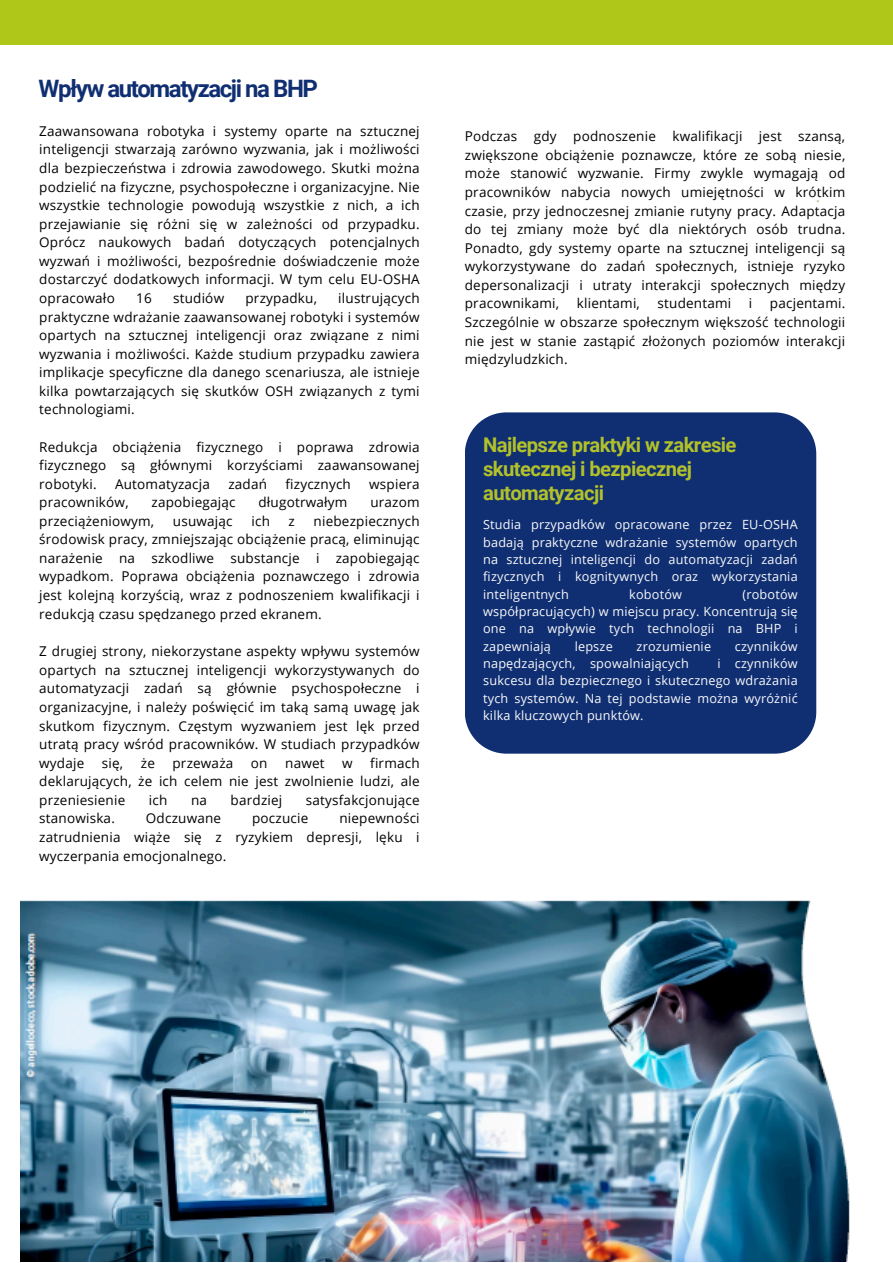
<style>
.page{position:relative;width:893px;height:1263px;background:#fff}
.page>*{position:absolute;margin:0;border:0;box-sizing:border-box;transform-origin:0 0}
.t1{font:700 24px "Roboto";letter-spacing:-.06em;color:#102f72}
.t2{font:700 20.25px/24.2px "Roboto";letter-spacing:-.03em;color:#b2c12a}
.t3{font:13.5px/18.6px "Open Sans";letter-spacing:.015em;color:#000;text-align:justify}
.t4{font:12.67px/17.3px "Open Sans";letter-spacing:.015em;color:#f9f9fa;text-align:justify}
</style>
<div class="page">
<img style="left:20px;top:200px;width:830px;height:1061px">
<div style="left:0;top:0;width:893px;height:45px;background:#aec718"></div>
<div style="left:465px;top:412px;width:351px;height:342px;background:#102f72"></div>
<h1 class="t1" style="left:39px;top:75px;width:281px">Wpływ automatyzacji na BHP</h1>
<p class="t3" style="left:39px;top:121px;width:382px">Zaawansowana robotyka i systemy oparte na sztucznej inteligencji stwarzają zarówno wyzwania, jak i możliwości dla bezpieczeństwa i zdrowia zawodowego. Skutki można podzielić na fizyczne, psychospołeczne i organizacyjne. Nie wszystkie technologie powodują wszystkie z nich, a ich przejawianie się różni się w zależności od przypadku.<br>Oprócz naukowych badań dotyczących potencjalnych wyzwań i możliwości, bezpośrednie doświadczenie może dostarczyć dodatkowych informacji. W tym celu EU-OSHA opracowało</p>
<p class="t3" style="left:136px;top:288px;width:17px">16</p>
<p class="t3" style="left:173px;top:288px;width:53px">studiów</p>
<p class="t3" style="left:245px;top:288px;width:73px">przypadku,</p>
<p class="t3" style="left:39px;top:288px;width:382px;text-indent:299px">ilustrujących praktyczne wdrażanie zaawansowanej robotyki i systemów opartych na sztucznej inteligencji oraz związane z nimi wyzwania i możliwości. Każde studium przypadku zawiera implikacje specyficzne dla danego scenariusza, ale istnieje kilka powtarzających się skutków OSH związanych z tymi technologiami.</p>
<p class="t3" style="left:39px;top:437px;width:382px">Redukcja obciążenia fizycznego i poprawa zdrowia fizycznego są głównymi korzyściami zaawansowanej robotyki.</p>
<p class="t3" style="left:115px;top:474px;width:96px">Automatyzacja</p>
<p class="t3" style="left:228px;top:474px;width:40px">zadań</p>
<p class="t3" style="left:285px;top:474px;width:67px">fizycznych</p>
<p class="t3" style="left:369px;top:474px;width:52px">wspiera</p>
<p class="t3" style="left:39px;top:493px;width:91px">pracowników,</p>
<p class="t3" style="left:151px;top:493px;width:85px">zapobiegając</p>
<p class="t3" style="left:258px;top:493px;width:91px">długotrwałym</p>
<p class="t3" style="left:370px;top:493px;width:51px">urazom</p>
<p class="t3" style="left:39px;top:511px;width:116px">przeciążeniowym,</p>
<p class="t3" style="left:173px;top:511px;width:61px">usuwając</p>
<p class="t3" style="left:251px;top:511px;width:20px">ich</p>
<p class="t3" style="left:289px;top:511px;width:8px">z</p>
<p class="t3" style="left:39px;top:511px;width:382px;text-indent:274px">niebezpiecznych środowisk pracy, zmniejszając obciążenie pracą, eliminując narażenie na szkodliwe substancje i zapobiegając wypadkom. Poprawa obciążenia poznawczego i zdrowia jest kolejną korzyścią, wraz z podnoszeniem kwalifikacji i redukcją czasu spędzanego przed ekranem.</p>
<p class="t3" style="left:39px;top:642px;width:382px">Z drugiej strony, niekorzystane aspekty wpływu systemów opartych na sztucznej inteligencji wykorzystywanych do automatyzacji zadań są głównie psychospołeczne i organizacyjne, i należy poświęcić im taką samą uwagę jak skutkom fizycznym. Częstym wyzwaniem jest lęk przed utratą pracy wśród pracowników. W studiach przypadków wydaje</p>
<p class="t3" style="left:39px;top:753px;width:382px;text-indent:331px">firmach deklarujących, że ich celem nie jest zwolnienie ludzi, ale przeniesienie</p>
<p class="t3" style="left:102px;top:753px;width:23px">się,</p>
<p class="t3" style="left:141px;top:753px;width:16px">że</p>
<p class="t3" style="left:172px;top:753px;width:62px">przeważa</p>
<p class="t3" style="left:251px;top:753px;width:18px">on</p>
<p class="t3" style="left:285px;top:753px;width:41px">nawet</p>
<p class="t3" style="left:342px;top:753px;width:12px">w</p>
<p class="t3" style="left:149px;top:790px;width:20px">ich</p>
<p class="t3" style="left:191px;top:790px;width:17px">na</p>
<p class="t3" style="left:231px;top:790px;width:53px">bardziej</p>
<p class="t3" style="left:306px;top:790px;width:115px">satysfakcjonujące</p>
<p class="t3" style="left:39px;top:809px;width:382px;text-indent:300px">niepewności zatrudnienia wiąże się z ryzykiem depresji, lęku i wyczerpania emocjonalnego.</p>
<p class="t3" style="left:39px;top:809px;width:77px">stanowiska.</p>
<p class="t3" style="left:146px;top:809px;width:77px">Odczuwane</p>
<p class="t3" style="left:252px;top:809px;width:58px">poczucie</p>
<h2 class="t3" style="left:465px;top:127px;width:382px">Podczas gdy podnoszenie kwalifikacji jest szansą, zwiększone obciążenie poznawcze, które ze sobą niesie, może stanowić wyzwanie. Firmy zwykle wymagają od pracowników nabycia nowych umiejętności w krótkim czasie, przy jednoczesnej zmianie rutyny pracy. Adaptacja do tej zmiany może być dla niektórych osób trudna.<br>Ponadto, gdy systemy oparte na sztucznej inteligencji są wykorzystywane do zadań społecznych, istnieje ryzyko depersonalizacji i utraty interakcji społecznych między pracownikami,</h2>
<h2 class="t3" style="left:577px;top:294px;width:65px">klientami,</h2>
<h2 class="t3" style="left:657px;top:294px;width:75px">studentami</h2>
<h2 class="t3" style="left:749px;top:294px;width:5px">i</h2>
<h2 class="t3" style="left:465px;top:294px;width:382px;text-indent:305px">pacjentami.<br>Szczególnie w obszarze społecznym większość technologii nie jest w stanie zastąpić złożonych poziomów interakcji międzyludzkich.</h2>
<p class="t2" style="left:483px;top:433px;width:255px">Najlepsze praktyki w zakresie skutecznej i bezpiecznej automatyzacji</p>
<p class="t4" style="left:483px;top:516px;width:316px">Studia przypadków opracowane przez EU-OSHA badają praktyczne wdrażanie systemów opartych na sztucznej inteligencji do automatyzacji zadań fizycznych i kognitywnych oraz wykorzystania inteligentnych</p>
<p class="t4" style="left:483px;top:585px;width:316px;text-indent:259px">(robotów współpracujących) w miejscu pracy. Koncentrują się one na wpływie tych technologii na BHP i zapewniają</p>
<p class="t4" style="left:629px;top:585px;width:54px">kobotów</p>
<p class="t4" style="left:574px;top:637px;width:40px">lepsze</p>
<p class="t4" style="left:636px;top:637px;width:76px">zrozumienie</p>
<p class="t4" style="left:735px;top:637px;width:64px">czynników</p>
<p class="t4" style="left:483px;top:654px;width:207px">napędzających, spowalniających</p>
<p class="t4" style="left:483px;top:654px;width:316px;text-indent:234px">i czynników sukcesu dla bezpiecznego i skutecznego wdrażania tych systemów. Na tej podstawie można wyróżnić kilka kluczowych punktów.</p>
</div>
